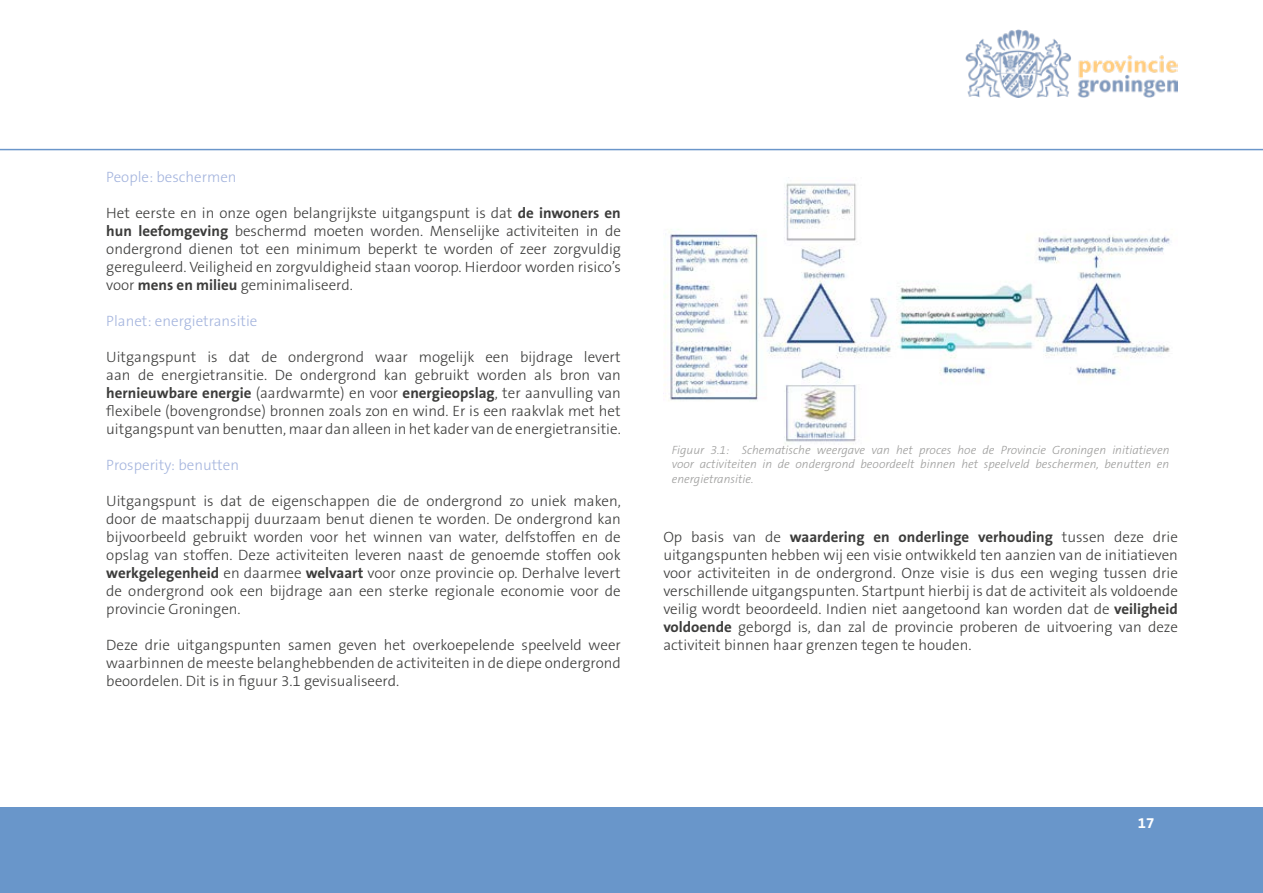
<style>
.page{position:relative;width:1263px;height:893px;background:#fff}
.page>*{position:absolute;margin:0;border:0;box-sizing:border-box;transform-origin:0 0}
._0__Tekst{font:300 15px/18px "The Sans B3";color:#3c3c3b;text-align:justify}
._4__Kopje{font:300 15px "The Sans B3";color:#a5b5de}
.t1{font:700 15px "The Sans B7";color:#fff}
.x__toelichtendeTekst{font:italic 300 12px/14.4px "The Sans B3";color:#9d9d9c;text-align:justify}
.s1{font-family:"The Sans B7";font-weight:700}
</style>
<div class="page">
<div style="left:0;top:808px;width:1263px;height:85px;background:#6996ca"></div>
<img style="left:965px;top:30px;width:213px;height:68px">
<hr style="left:0;top:149px;width:1263px;height:1px;background:#3974b9">
<img style="left:663px;top:183px;width:508px;height:261px">
<p class="_4__Kopje" style="left:106px;top:169px;width:132px">People: beschermen</p>
<p class="_0__Tekst" style="left:106px;top:204px;width:516px">Het eerste en in onze ogen belangrijkste uitgangspunt is dat <span class="s1">de inwoners en hun leefomgeving</span> beschermd moeten worden. Menselijke activiteiten in de ondergrond dienen tot een minimum beperkt te worden of zeer zorgvuldig gereguleerd. Veiligheid en zorgvuldigheid staan voorop. Hierdoor worden risico’s voor <span class="s1">mens en milieu</span> geminimaliseerd.</p>
<p class="_4__Kopje" style="left:106px;top:313px;width:153px">Planet: energietransitie</p>
<p class="_0__Tekst" style="left:106px;top:348px;width:516px">Uitgangspunt is dat de ondergrond waar mogelijk een bijdrage levert aan de energietransitie. De ondergrond kan gebruikt worden als bron van <span class="s1">hernieuwbare energie</span> (aardwarmte) en voor <span class="s1">energieopslag</span>, ter aanvulling van flexibele (bovengrondse) bronnen zoals zon en wind. Er is een raakvlak met het uitgangspunt van benutten, maar dan alleen in het kader van de energietransitie.</p>
<p class="_4__Kopje" style="left:106px;top:457px;width:134px">Prosperity: benutten</p>
<p class="_0__Tekst" style="left:106px;top:492px;width:516px">Uitgangspunt is dat de eigenschappen die de ondergrond zo uniek maken, door de maatschappij duurzaam benut dienen te worden. De ondergrond kan bijvoorbeeld gebruikt worden voor het winnen van water, delfstoffen en de opslag van stoffen. Deze activiteiten leveren naast de genoemde stoffen ook <span class="s1">werkgelegenheid</span> en daarmee <span class="s1">welvaart</span> voor onze provincie op. Derhalve levert de ondergrond ook een bijdrage aan een sterke regionale economie voor de provincie Groningen.</p>
<p class="_0__Tekst" style="left:106px;top:636px;width:516px">Deze drie uitgangspunten samen geven het overkoepelende speelveld weer waarbinnen de meeste belanghebbenden de activiteiten in de diepe ondergrond beoordelen. Dit is in figuur 3.1 gevisualiseerd.</p>
<p class="x__toelichtendeTekst" style="left:672px;top:443px;width:499px">Figuur 3.1: Schematische weergave van het proces hoe de Provincie Groningen initiatieven voor activiteiten in de ondergrond beoordeelt binnen het speelveld beschermen, benutten en energietransitie.</p>
<p class="_0__Tekst" style="left:663px;top:528px;width:516px">Op basis van de <span class="s1">waardering en onderlinge verhouding</span> tussen deze drie uitgangspunten hebben wij een visie ontwikkeld ten aanzien van de initiatieven voor activiteiten in de ondergrond. Onze visie is dus een weging tussen drie verschillende uitgangspunten. Startpunt hierbij is dat de activiteit als voldoende veilig wordt beoordeeld. Indien niet aangetoond kan worden dat de <span class="s1">veiligheid voldoende</span> geborgd is, dan zal de provincie proberen de uitvoering van deze activiteit binnen haar grenzen tegen te houden.</p>
<p class="t1" style="left:1138px;top:815px;width:18px">17</p>
</div>
